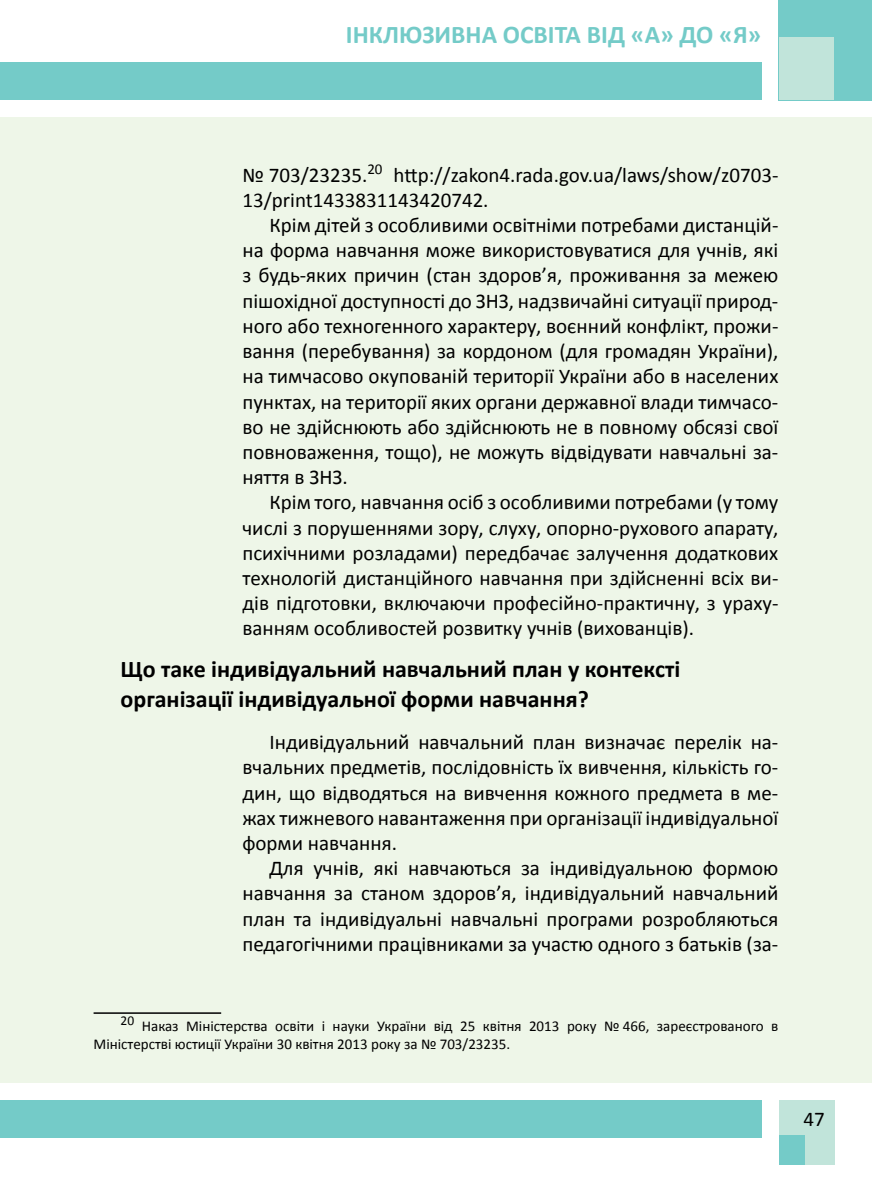
<style>
.page{position:relative;width:872px;height:1191px;background:#fff}
.page>*{position:absolute;margin:0;border:0;box-sizing:border-box;transform-origin:0 0}
.t1{font:700 25.5px "Calibri";color:#74cbc8}
.t2{font:700 24px/29.5px "Calibri";color:#000}
.t3{font:21px/25.2px "Calibri";color:#000;text-align:justify}
.t4{font:15px/18px "Calibri";color:#000}
</style>
<div class="page">
<div style="left:0;top:117px;width:872px;height:966px;background:#eef6e8"></div>
<div style="left:0;top:63px;width:762px;height:37px;background:#74cbc8"></div>
<div style="left:0;top:1100px;width:762px;height:37px;background:#74cbc8"></div>
<div style="left:779px;top:0;width:93px;height:100px;background:#74cbc8"></div>
<div style="left:779px;top:38px;width:54px;height:62px;background:#c1e4da"></div>
<div style="left:779px;top:1100px;width:55px;height:64px;background:#c1e4da"></div>
<div style="left:779px;top:1135px;width:25px;height:29px;background:#74cbc8"></div>
<hr style="left:94px;top:1012px;width:127px;height:1px;background:#000">
<p class="t1" style="left:346px;top:18px;width:417px">ІНКЛЮЗИВНА ОСВІТА ВІД «А» ДО «Я»</p>
<p class="t3" style="left:242px;top:162px;width:537px">№ 703/23235.<sup>20</sup> http://zakon4.rada.gov.ua/laws/show/z0703-<br>13/print1433831143420742.</p>
<p class="t3" style="left:242px;top:212px;width:537px;text-indent:27px">Крім дітей з особливими освітніми потребами дистанцій&shy;на форма навчання може використовуватися для учнів, які з будь-яких причин (стан здоров’я, проживання за межею пішохідної доступності до ЗНЗ, надзвичайні ситуації природ&shy;ного або техногенного характеру, воєнний конфлікт, прожи&shy;вання (перебування) за кордоном (для громадян України), на тимчасово окупованій території України або в населених пунктах, на території яких органи державної влади тимчасо&shy;во не здійснюють або здійснюють не в повному обсязі свої повноваження, тощо), не можуть відвідувати навчальні за&shy;няття в ЗНЗ.</p>
<p class="t3" style="left:242px;top:490px;width:537px;text-indent:27px">Крім того, навчання осіб з особливими потребами (у тому числі з порушеннями зору, слуху, опорно-рухового апарату, психічними розладами) передбачає залучення додаткових технологій дистанційного навчання при здійсненні всіх ви&shy;дів підготовки, включаючи професійно-практичну, з ураху&shy;ванням особливостей розвитку учнів (вихованців).</p>
<p class="t2" style="left:121px;top:654px;width:561px">Що таке індивідуальний навчальний план у контексті організації індивідуальної форми навчання?</p>
<p class="t3" style="left:242px;top:729px;width:537px;text-indent:27px">Індивідуальний навчальний план визначає перелік на&shy;вчальних предметів, послідовність їх вивчення, кількість го&shy;дин, що відводяться на вивчення кожного предмета в ме&shy;жах тижневого навантаження при організації індивідуальної форми навчання.</p>
<p class="t3" style="left:242px;top:855px;width:537px;text-indent:27px">Для учнів, які навчаються за індивідуальною формою навчання за станом здоров’я, індивідуальний навчальний план та індивідуальні навчальні програми розробляються педагогічними працівниками за участю одного з батьків (за-</p>
<p class="t4" style="left:94px;top:1017px;width:686px;text-indent:27px"><sup>20</sup> Наказ Міністерства освіти і науки України від 25 квітня 2013 року № 466, зареєстрованого в<br>Міністерстві юстиції України 30 квітня 2013 року за № 703/23235.</p>
<p class="t3" style="left:803px;top:1106px;width:23px">47</p>
</div>
